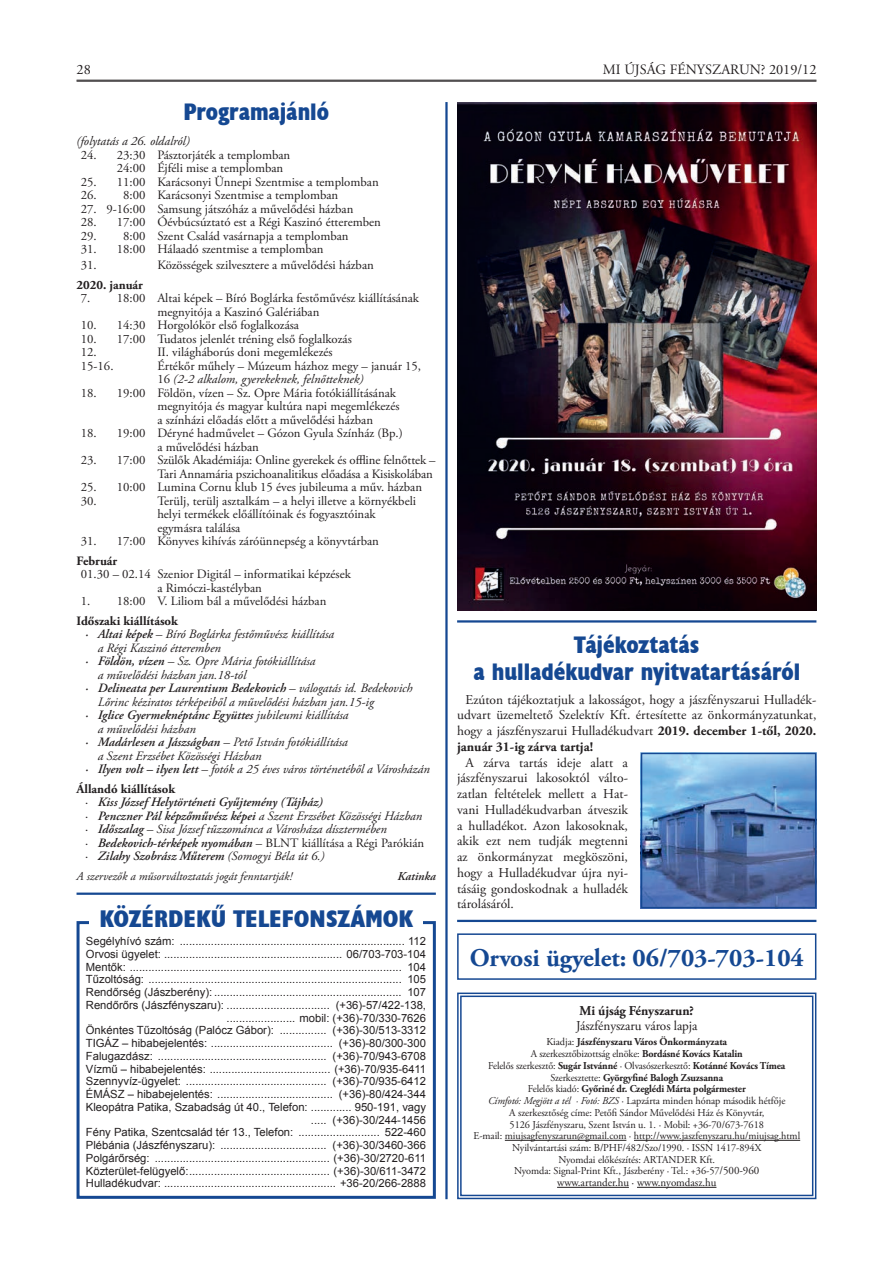
<style>
.page{position:relative;width:893px;height:1263px;background:#fff}
.page>*{position:absolute;margin:0;border:0;box-sizing:border-box;transform-origin:0 0}
.t1{font:700 25.5px "Adobe Garamond Pro";color:#154892}
.t2{font:24.15px "Husa HU";letter-spacing:.005em;color:#154892}
.t3{font:24px/27px "Husa HU";color:#154892;text-align:center}
.t4{font:14.25px "Adobe Garamond Pro";color:#231f20}
.t5{font:13.5px/15.8px "Adobe Garamond Pro";color:#231f20;text-align:justify}
.t6{font:700 13.5px "Adobe Garamond Pro";letter-spacing:-.005em;color:#231f20}
.t7{font:12.75px/13.5px "Adobe Garamond Pro";color:#231f20}
.t8{font:italic 600 12.75px/13.5px "Adobe Garamond Pro";color:#231f20}
.t9{font:italic 12.75px "Adobe Garamond Pro";color:#231f20}
.t10{font:700 12.75px "Adobe Garamond Pro";color:#231f20}
.t11{font:italic 12px "Adobe Garamond Pro";color:#231f20}
.t12{font:italic 600 12px "Adobe Garamond Pro";color:#231f20}
.t13{font:11.25px/12.8px "Arial HU";color:#231f20;text-align:right}
.t14{font:11.25px "Adobe Garamond Pro";letter-spacing:-.005em;color:#231f20}
.t15{font:10.5px/11.7px "Adobe Garamond Pro";letter-spacing:-.005em;color:#231f20;text-align:center}
.s1{font-style:italic}
.s2{font-weight:600}
.s3{font-weight:400}
.s4{font-weight:700;font-style:normal}
.s5{font-weight:400;font-style:normal}
.s6{font-weight:700}
.s7{font-size:11.25px}
</style>
<div class="page">
<hr style="left:77px;top:80px;width:739px;height:1px;background:#231f20">
<hr style="left:77px;top:81px;width:739px;height:1px;background:#231f20">
<hr style="left:457px;top:920px;width:359px;height:2px;background:#154892">
<hr style="left:457px;top:620px;width:359px;height:2px;background:#154892">
<svg style="left:457px;top:992px;width:360px;height:208px"></svg>
<div style="left:460px;top:995px;width:353px;height:201px;border:1px solid #154892"></div>
<div style="left:457px;top:933px;width:359px;height:47px;border:2px solid #154892"></div>
<hr style="left:445px;top:102px;width:3px;height:1097px;background:#154892">
<hr style="left:77px;top:892px;width:359px;height:3px;background:#154892">
<div style="left:77px;top:921px;width:359px;height:278px;border:3px solid #154892"></div>
<div style="left:89px;top:908px;width:334px;height:25px;background:#fff"></div>
<img style="left:457px;top:102px;width:359px;height:508px">
<img style="left:644px;top:756px;width:169px;height:149px">
<div style="left:641px;top:753px;width:175px;height:155px;border:2px solid #154892"></div>
<p class="t4" style="left:77px;top:61px;width:16px">28</p>
<p class="t4" style="left:603px;top:61px;width:215px">MI ÚJSÁG FÉNYSZARUN? 2019/12</p>
<h3 class="t3" style="left:183px;top:98px;width:147px">Programajánló</h3>
<p class="t9" style="left:77px;top:134px;width:115px">(folytatás a 26. oldalról)</p>
<p class="t7" style="left:117px;top:148px;width:175px;text-indent:-36px">24. 23:30 Pásztorjáték a templomban<br>24:00 Éjféli mise a templomban</p>
<p class="t7" style="left:81px;top:175px;width:299px">25. 11:00 Karácsonyi Ünnepi Szentmise a templomban</p>
<p class="t7" style="left:81px;top:189px;width:259px">26. 8:00 Karácsonyi Szentmise a templomban</p>
<p class="t7" style="left:81px;top:202px;width:274px">27. 9-16:00 Samsung játszóház a művelődési házban</p>
<p class="t7" style="left:81px;top:216px;width:302px">28. 17:00 Óévbúcsúztató est a Régi Kaszinó étteremben</p>
<p class="t7" style="left:81px;top:229px;width:269px">29. 8:00 Szent Család vasárnapja a templomban</p>
<p class="t7" style="left:81px;top:242px;width:244px;line-height:15.8px">31. 18:00 Hálaadó szentmise a templomban<br>31.</p>
<p class="t7" style="left:157px;top:259px;width:218px">Közösségek szilvesztere a művelődési házban</p>
<p class="t10" style="left:77px;top:277px;width:68px">2020. január</p>
<p class="t7" style="left:157px;top:292px;width:263px;text-indent:-77px">7. 18:00 Altai képek – Bíró Boglárka festőművész kiállításának megnyitója a Kaszinó Galériában</p>
<p class="t7" style="left:81px;top:319px;width:220px">10. 14:30 Horgolókör első foglalkozása</p>
<p class="t7" style="left:81px;top:332px;width:273px">10. 17:00 Tudatos jelenlét tréning első foglalkozás<br>12.</p>
<p class="t7" style="left:157px;top:346px;width:177px">II. világháborús doni megemlékezés</p>
<p class="t7" style="left:81px;top:359px;width:34px">15-16.</p>
<p class="t7" style="left:157px;top:359px;width:265px">Értékőr műhely – Múzeum házhoz megy – január 15,<br>16 <span class="s1">(2-2 alkalom, gyerekeknek, felnőtteknek)</span></p>
<p class="t7" style="left:157px;top:386px;width:244px;text-indent:-77px">18. 19:00 Földön, vízen – Sz. Opre Mária fotókiállításának megnyitója és magyar kultúra napi megemlékezés a színházi előadás előtt a művelődési házban</p>
<p class="t7" style="left:157px;top:427px;width:247px;text-indent:-77px">18. 19:00 Déryné hadművelet – Gózon Gyula Színház (Bp.) a művelődési házban</p>
<p class="t7" style="left:81px;top:454px;width:356px;text-align:right">23. 17:00 Szülők Akadémiája: Online gyerekek és offline felnőttek –<br>Tari Annamária pszichoanalitikus előadása a Kisiskolában</p>
<p class="t7" style="left:81px;top:481px;width:343px">25. 10:00 Lumina Cornu klub 15 éves jubileuma a műv. házban<br>30.</p>
<p class="t7" style="left:157px;top:494px;width:260px">Terülj, terülj asztalkám – a helyi illetve a környékbeli helyi termékek előállítóinak és fogyasztóinak egymásra találása</p>
<p class="t7" style="left:81px;top:535px;width:300px">31. 17:00 Könyves kihívás záróünnepség a könyvtárban</p>
<p class="t10" style="left:77px;top:553px;width:42px">Február</p>
<p class="t7" style="left:157px;top:568px;width:195px;text-indent:-77px">01.30 – 02.14 Szenior Digitál – informatikai képzések a Rimóczi-kastélyban</p>
<p class="t7" style="left:81px;top:595px;width:247px">1. 18:00 V. Liliom bál a művelődési házban</p>
<p class="t10" style="left:77px;top:613px;width:103px">Időszaki kiállítások</p>
<p class="t9" style="left:85px;top:626px;width:250px"><span class="s2">· Altai képek</span> – Bíró Boglárka festőművész kiállítása</p>
<p class="t9" style="left:98px;top:640px;width:125px">a Régi Kaszinó étteremben</p>
<p class="t9" style="left:85px;top:653px;width:232px"><span class="s2">· Földön, vízen</span> – Sz. Opre Mária fotókiállítása</p>
<p class="t9" style="left:98px;top:667px;width:150px">a művelődési házban jan.18-tól</p>
<p class="t8" style="left:85px;top:682px;width:329px">· Delineata per Laurentium Bedekovich <span class="s3">– válogatás id. Bedekovich</span></p>
<p class="t9" style="left:98px;top:694px;width:278px">Lőrinc kéziratos térképeiből a művelődési házban jan.15-ig</p>
<p class="t8" style="left:85px;top:709px;width:265px">· Iglice Gyermeknéptánc Együttes <span class="s3">jubileumi kiállítása</span></p>
<p class="t9" style="left:98px;top:721px;width:99px">a művelődési házban</p>
<p class="t9" style="left:85px;top:734px;width:264px"><span class="s2">· Madárlesen a Jászságban</span> – Pető István fotókiállítása</p>
<p class="t9" style="left:98px;top:748px;width:165px">a Szent Erzsébet Közösségi Házban</p>
<p class="t9" style="left:85px;top:761px;width:346px"><span class="s2">· Ilyen volt – ilyen lett</span> – fotók a 25 éves város történetéből a Városházán</p>
<p class="t8" style="left:85px;top:782px;width:341px;text-indent:-9px"><span class="s4">Állandó kiállítások<br></span><span class="s5">·</span> Kiss József Helytörténeti Gyűjtemény (Tájház)<br><span class="s5">·</span> Penczner Pál képzőművész képei <span class="s3">a Szent Erzsébet Közösségi Házban </span><span class="s5">·</span> Időszalag <span class="s3">– Sisa József tűzzománca a Városháza dísztermében<br></span><span class="s5">·</span> Bedekovich-térképek nyomában <span class="s5">– BLNT kiállítása a Régi Parókián ·</span> Zilahy Szobrász Műterem <span class="s3">(Somogyi Béla út 6.)</span></p>
<p class="t11" style="left:77px;top:869px;width:217px">A szervezők a műsorváltoztatás jogát fenntartják!</p>
<p class="t12" style="left:398px;top:869px;width:40px">Katinka</p>
<h2 class="t2" style="left:99px;top:903px;width:315px">KÖZÉRDEKŰ TELEFONSZÁMOK</h2>
<p class="t13" style="left:86px;top:935px;width:342px">Segélyhívó szám: ........................................................................ 112<br>Orvosi ügyelet: ......................................................... 06/703-703-104<br>Mentők: ....................................................................................... 104<br>Tűzoltóság: ................................................................................. 105<br>Rendőrség (Jászberény): ............................................................ 107<br>Rendőrőrs (Jászfényszaru): ................................. (+36)-57/422-138, ...................... mobil: (+36)-70/330-7626<br>Önkéntes Tűzoltóság (Palócz Gábor): ............... (+36)-30/513-3312<br>TIGÁZ – hibabejelentés: ....................................... (+36)-80/300-300<br>Falugazdász: ...................................................... (+36)-70/943-6708<br>Vízmű – hibabejelentés: ....................................... (+36)-70/935-6411<br>Szennyvíz-ügyelet: ............................................. (+36)-70/935-6412<br>ÉMÁSZ – hibabejelentés: ..................................... (+36)-80/424-344<br>Kleopátra Patika, Szabadság út 40., Telefon: ............. 950-191, vagy ..... (+36)-30/244-1456<br>Fény Patika, Szentcsalád tér 13., Telefon: .......................... 522-460<br>Plébánia (Jászfényszaru): .................................. (+36)-30/3460-366<br>Polgárőrség: ........................................................ (+36)-30/2720-611<br>Közterület-felügyelő:............................................. (+36)-30/611-3472<br>Hulladékudvar: ....................................................... +36-20/266-2888</p>
<h3 class="t3" style="left:473px;top:630px;width:328px">Tájékoztatás<br>a hulladékudvar nyitvatartásáról</h3>
<p class="t5" style="left:457px;top:692px;width:361px;text-indent:9px">Ezúton tájékoztatjuk a lakosságot, hogy a jászfényszarui Hulladék&shy;udvart üzemeltető Szelektív Kft. értesítette az önkormányzatunkat, hogy a jászfényszarui Hulladékudvart <span class="s6">2019. december 1-től, 2020. január 31-ig zárva tartja!</span></p>
<p class="t5" style="left:457px;top:755px;width:172px;text-indent:9px">A zárva tartás ideje alatt a jászfényszarui lakosoktól válto&shy;zatlan feltételek mellett a Hat&shy;vani Hulladékudvarban átveszik a hulladékot. Azon lakosoknak, akik ezt nem tudják megtenni az önkormányzat megköszöni, hogy a Hulladékudvar újra nyi&shy;tásáig gondoskodnak a hulladék tárolásáról.</p>
<h1 class="t1" style="left:470px;top:943px;width:336px">Orvosi ügyelet: 06/703-703-104</h1>
<p class="t6" style="left:580px;top:1003px;width:116px">Mi újság Fényszarun?</p>
<p class="t5" style="left:576px;top:1019px;width:123px">Jászfényszaru város lapja</p>
<p class="t15" style="left:473px;top:1036px;width:328px">Kiadja: <span class="s6">Jászfényszaru Város Önkormányzata<br></span>A szerkesztőbizottság elnöke: <span class="s6">Bordásné Kovács Katalin<br></span>Felelős szerkesztő: <span class="s6">Sugár Istvánné</span> · Olvasószerkesztő: <span class="s6">Kotánné Kovács Tímea </span>Szerkesztette: <span class="s6">Györgyfiné Balogh Zsuzsanna<br></span>Felelős kiadó: <span class="s6">Győriné dr. Czeglédi Márta polgármester<br></span><span class="s1">Címfotó: Megjött a tél · Fotó: BZS</span> · Lapzárta minden hónap második hétfője<br>A szerkesztőség címe: Petőfi Sándor Művelődési Ház és Könyvtár,<br>5126 Jászfényszaru, Szent István u. 1. · Mobil: +36-70/673-7618<br>E-mail: miujsagfenyszarun@gmail.com · http://www.jaszfenyszaru.hu/miujsag.html Nyilvántartási szám: B/PHF/482/Szo/1990. · ISSN 1417-894X<br>Nyomdai előkészítés: ARTANDER Kft.<br>Nyomda: Signal-Print Kft., Jászberény · Tel.: +36-57<span class="s7">/500-960</span></p>
<p class="t14" style="left:557px;top:1176px;width:161px">www.artander.hu · www.nyomdasz.hu</p>
</div>
